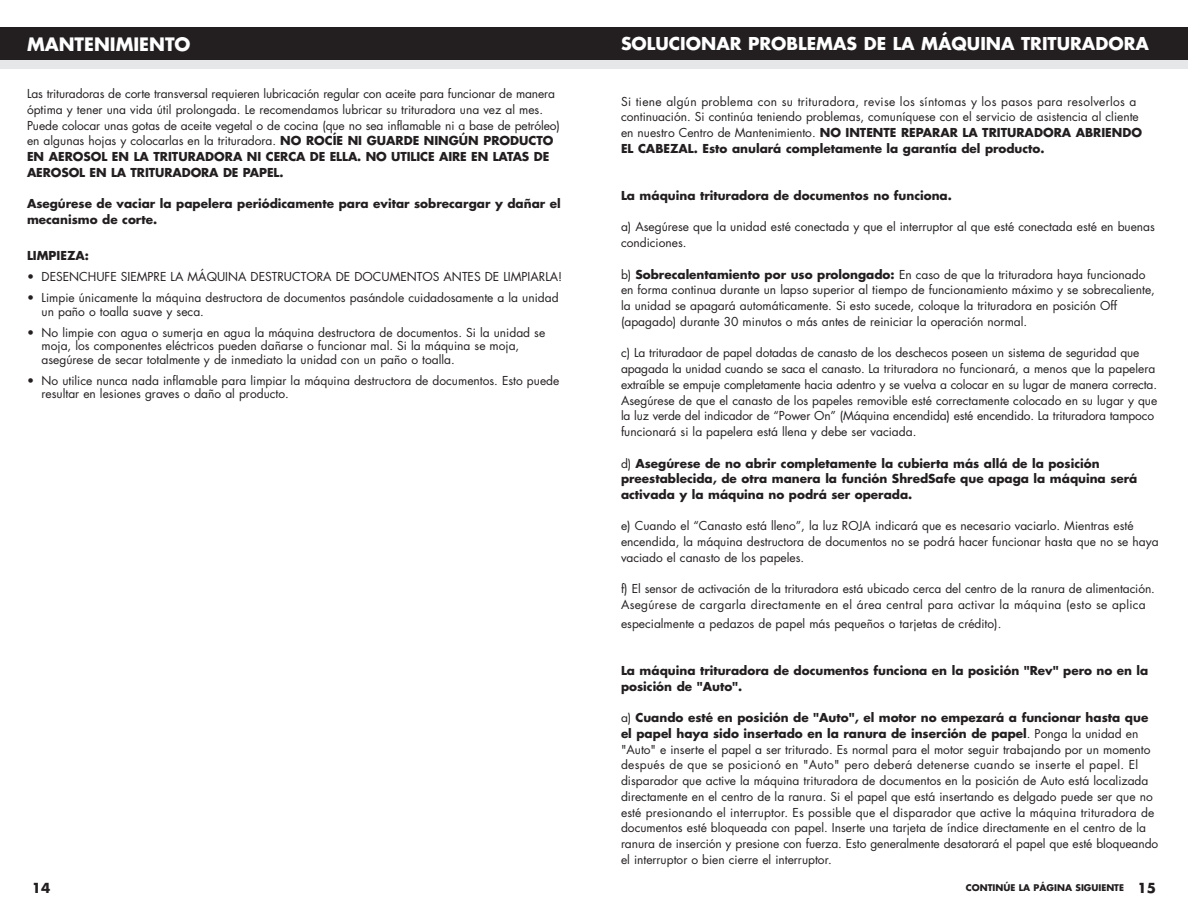
<style>
.page{position:relative;width:1188px;height:918px;background:#fff}
.page>*{position:absolute;margin:0;border:0;box-sizing:border-box;transform-origin:0 0}
.t1{font:700 18px "Futura";color:#fff}
.t2{font:700 17.25px "Futura";color:#fff}
.t3{font:700 13.5px "Futura";color:#231f20}
.t4{font:12px/15.8px "Futura";color:#231f20}
.t5{font:700 12px/15.8px "Futura";color:#231f20}
.t6{font:700 9px "Futura";color:#231f20}
.s1{font-weight:700}
.s2{font-weight:400}
</style>
<div class="page">
<div style="left:594px;top:37px;width:594px;height:32px;background:#e6e7e9"></div>
<div style="left:594px;top:27px;width:594px;height:32px;background:#231f20"></div>
<div style="left:0;top:37px;width:594px;height:32px;background:#e6e7e9"></div>
<div style="left:0;top:27px;width:594px;height:32px;background:#231f20"></div>
<h2 class="t2" style="left:621px;top:36px;width:529px">SOLUCIONAR PROBLEMAS DE LA MÁQUINA TRITURADORA</h2>
<h1 class="t1" style="left:27px;top:36px;width:165px">MANTENIMIENTO</h1>
<p class="t4" style="left:27px;top:87px;width:535px">Las trituradoras de corte transversal requieren lubricación regular con aceite para funcionar de manera óptima y tener una vida útil prolongada. Le recomendamos lubricar su trituradora una vez al mes.<br>Puede colocar unas gotas de aceite vegetal o de cocina (que no sea inflamable ni a base de petróleo) en algunas hojas y colocarlas en la trituradora. <span class="s1">NO ROCÍE NI GUARDE NINGÚN PRODUCTO EN AEROSOL EN LA TRITURADORA NI CERCA DE ELLA. NO UTILICE AIRE EN LATAS DE AEROSOL EN LA TRITURADORA DE PAPEL.</span></p>
<p class="t5" style="left:27px;top:197px;width:535px">Asegúrese de vaciar la papelera periódicamente para evitar sobrecargar y dañar el mecanismo de corte.</p>
<p class="t5" style="left:27px;top:249px;width:63px">LIMPIEZA:</p>
<p class="t4" style="left:27px;top:270px;width:537px">• DESENCHUFE SIEMPRE LA MÁQUINA DESTRUCTORA DE DOCUMENTOS ANTES DE LIMPIARLA!</p>
<p class="t4" style="left:42px;top:292px;width:519px;line-height:13.5px;text-indent:-15px">• Limpie únicamente la máquina destructora de documentos pasándole cuidadosamente a la unidad un paño o toalla suave y seca.</p>
<p class="t4" style="left:42px;top:327px;width:505px;line-height:13.5px;text-indent:-15px">• No limpie con agua o sumerja en agua la máquina destructora de documentos. Si la unidad se moja, los componentes eléctricos pueden dañarse o funcionar mal. Si la máquina se moja, asegúrese de secar totalmente y de inmediato la unidad con un paño o toalla.</p>
<p class="t4" style="left:42px;top:375px;width:519px;line-height:13.5px;text-indent:-15px">• No utilice nunca nada inflamable para limpiar la máquina destructora de documentos. Esto puede resultar en lesiones graves o daño al producto.</p>
<p class="t4" style="left:621px;top:94px;width:523px">Si tiene algún problema con su trituradora, revise los síntomas y los pasos para resolverlos a continuación. Si continúa teniendo problemas, comuníquese con el servicio de asistencia al cliente en nuestro Centro de Mantenimiento. <span class="s1">NO INTENTE REPARAR LA TRITURADORA ABRIENDO EL CABEZAL. Esto anulará completamente la garantía del producto.</span></p>
<p class="t5" style="left:621px;top:189px;width:332px">La máquina trituradora de documentos no funciona.</p>
<p class="t4" style="left:621px;top:220px;width:536px">a) Asegúrese que la unidad esté conectada y que el interruptor al que esté conectada esté en buenas condiciones.</p>
<p class="t4" style="left:621px;top:267px;width:535px">b) <span class="s1">Sobrecalentamiento por uso prolongado:</span> En caso de que la trituradora haya funcionado en forma continua durante un lapso superior al tiempo de funcionamiento máximo y se sobrecaliente, la unidad se apagará automáticamente. Si esto sucede, coloque la trituradora en posición Off (apagado) durante 30 minutos o más antes de reiniciar la operación normal.</p>
<p class="t4" style="left:621px;top:346px;width:538px">c) La trituradaor de papel dotadas de canasto de los deschecos poseen un sistema de seguridad que apagada la unidad cuando se saca el canasto. La trituradora no funcionará, a menos que la papelera extraíble se empuje completamente hacia adentro y se vuelva a colocar en su lugar de manera correcta.<br>Asegúrese de que el canasto de los papeles removible esté correctamente colocado en su lugar y que la luz verde del indicador de “Power On” (Máquina encendida) esté encendido. La trituradora tampoco funcionará si la papelera está llena y debe ser vaciada.</p>
<p class="t5" style="left:621px;top:456px;width:518px"><span class="s2">d)</span> Asegúrese de no abrir completamente la cubierta más allá de la posición preestablecida, de otra manera la función ShredSafe que apaga la máquina será activada y la máquina no podrá ser operada.</p>
<p class="t4" style="left:621px;top:519px;width:539px">e) Cuando el “Canasto está lleno”, la luz ROJA indicará que es necesario vaciarlo. Mientras esté encendida, la máquina destructora de documentos no se podrá hacer funcionar hasta que no se haya vaciado el canasto de los papeles.</p>
<p class="t4" style="left:621px;top:582px;width:536px">f) El sensor de activación de la trituradora está ubicado cerca del centro de la ranura de alimentación.<br>Asegúrese de cargarla directamente en el área central para activar la máquina (esto se aplica</p>
<p class="t4" style="left:621px;top:617px;width:382px">especialmente a pedazos de papel más pequeños o tarjetas de crédito).</p>
<p class="t5" style="left:621px;top:664px;width:529px">La máquina trituradora de documentos funciona en la posición "Rev" pero no en la posición de "Auto".</p>
<p class="t4" style="left:621px;top:711px;width:539px">a) <span class="s1">Cuando esté en posición de "Auto", el motor no empezará a funcionar hasta que el papel haya sido insertado en la ranura de inserción de papel</span>. Ponga la unidad en "Auto" e inserte el papel a ser triturado. Es normal para el motor seguir trabajando por un momento después de que se posicionó en "Auto" pero deberá detenerse cuando se inserte el papel. El disparador que active la máquina trituradora de documentos en la posición de Auto está localizada directamente en el centro de la ranura. Si el papel que está insertando es delgado puede ser que no esté presionando el interruptor. Es possible que el disparador que active la máquina trituradora de documentos esté bloqueada con papel. Inserte una tarjeta de índice directamente en el centro de la ranura de inserción y presione con fuerza. Esto generalmente desatorará el papel que esté bloqueando el interruptor o bien cierre el interruptor.</p>
<p class="t6" style="left:966px;top:884px;width:160px">CONTINÚE LA PÁGINA SIGUIENTE</p>
<p class="t3" style="left:32px;top:882px;width:20px">14</p>
<p class="t3" style="left:1138px;top:882px;width:20px">15</p>
</div>
